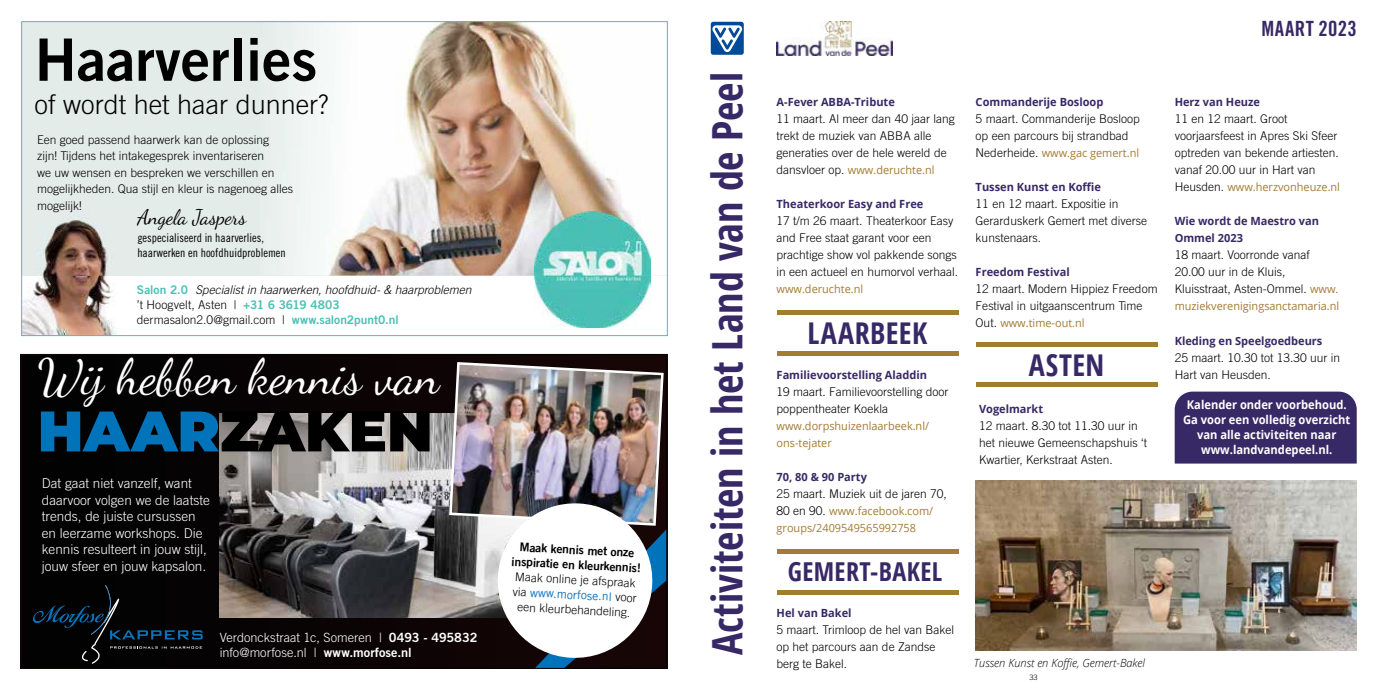
<style>
.page{position:relative;width:1378px;height:689px;background:#fff}
.page>*{position:absolute;margin:0;border:0;box-sizing:border-box;transform-origin:0 0}
.t1{font:58.5px "Trade Gothic LT Std Bd 2";color:#000}
.t2{font:900 57px "Montserrat";color:#000}
.t3{font:49.5px "Dancing Script";color:#fff}
.t4{font:700 42px "Open Sans Condensed";color:#372966}
.t5{font:700 30px "Open Sans Condensed";letter-spacing:.015em;color:#372966}
.t6{font:300 27px "Trade Gothic LT Std";color:#000}
.t7{font:700 26.1px "Open Sans Condensed";letter-spacing:.015em;color:#372966}
.t8{font:21px "Dancing Script";color:#000}
.t9{font:21px "Trade Gothic LT Std Bd Cn 20";letter-spacing:.02em;color:#372966}
.t10{font:300 13.5px/16.5px "Trade Gothic LT Std";color:#fff}
.t11{font:300 12.75px/15.3px "Trade Gothic LT Std";color:#fff}
.t12{font:300 12px/17px "Trade Gothic LT Std";color:#000}
.t13{font:italic 300 12px/15px "Trade Gothic LT Std";color:#000}
.t14{font:700 12px/15px "Open Sans";color:#fff;text-align:center;scale:.93 1}
.t15{font:12px/15px "Trade Gothic LT Std Cn 18";color:#000}
.t16{font:12px/15px "Trade Gothic LT Std Bd 2";color:#000;text-align:center}
.t17{font:11.25px/17px "Open Sans";color:#a37c33}
.t18{font:700 11.25px/17px "Open Sans";color:#372966}
.t19{font:italic 300 11.25px "Open Sans";color:#000}
.t20{font:300 7.5px "Trade Gothic LT Std";color:#000}
.s1{font-family:"Trade Gothic LT Std Bd 2";font-weight:400;font-style:normal;color:#4ac1b5}
.s2{font-style:normal}
.s3{color:#0173ba}
.s4{font-family:"Trade Gothic LT Std Bd 2";font-weight:400}
.s5{font-weight:400;color:#0a73ba}
.s6{font-family:"Trade Gothic LT Std";font-weight:300;font-size:12px;color:#000}
.s7{font-family:"Open Sans";font-weight:400;font-size:11.25px;color:#a37c33}
</style>
<div class="page">
<div style="left:1174px;top:392px;width:182px;height:71px;background:#372966"></div>
<svg style="left:710px;top:21px;width:34px;height:34px"></svg>
<img style="left:776px;top:21px;width:116px;height:34px">
<hr style="left:776px;top:351px;width:182px;height:4px;background:#a37c33">
<div style="left:776px;top:310px;width:182px;height:5px;background:#a37c33"></div>
<div style="left:976px;top:382px;width:181px;height:5px;background:#a37c33"></div>
<div style="left:976px;top:342px;width:181px;height:5px;background:#a37c33"></div>
<hr style="left:776px;top:590px;width:182px;height:4px;background:#a37c33">
<hr style="left:776px;top:549px;width:182px;height:4px;background:#a37c33">
<img style="left:975px;top:480px;width:381px;height:171px">
<div style="left:21px;top:354px;width:646px;height:315px;background:#050304"></div>
<img style="left:220px;top:414px;width:228px;height:204px">
<svg style="left:33px;top:585px;width:170px;height:79px"></svg>
<img style="left:448px;top:361px;width:219px;height:307px">
<div style="left:21px;top:21px;width:647px;height:255px;background:#e4ecea"></div>
<img style="left:285px;top:23px;width:381px;height:253px">
<img style="left:23px;top:217px;width:94px;height:117px">
<img style="left:534px;top:212px;width:117px;height:116px">
<h1 class="t1" style="left:35px;top:24px;width:284px">Haarverlies</h1>
<h3 class="t6" style="left:35px;top:88px;width:296px">of wordt het haar dunner?</h3>
<p class="t12" style="left:37px;top:131px;width:258px;line-height:16.5px">Een goed passend haarwerk kan de oplossing<br>zijn! Tijdens het intakegesprek inventariseren<br>we uw wensen en bespreken we verschillen en mogelijkheden. Qua stijl en kleur is nagenoeg alles mogelijk!</p>
<h3 class="t8" style="left:137px;top:204px;width:110px">Angela Jaspers</h3>
<p class="t15" style="left:137px;top:230px;width:150px">gespecialiseerd in haarverlies, haarwerken en hoofdhuidproblemen</p>
<p class="t13" style="left:137px;top:283px;width:336px"><span class="s1">Salon 2.0</span> Specialist in haarwerken, hoofdhuid- &amp; haarproblemen <span class="s2">’t Hoogvelt, Asten |</span> <span class="s1">+31 6 3619 4803 </span><span class="s2">dermasalon2.0@gmail.com |</span> <span class="s1">www.salon2punt0.nl</span></p>
<h3 class="t3" style="left:38px;top:347px;width:403px">Wij hebben kennis van</h3>
<h2 class="t2" style="left:38px;top:388px;width:397px"><span class="s3">HAAR</span>ZAKEN</h2>
<p class="t10" style="left:42px;top:475px;width:170px">Dat gaat niet vanzelf, want daarvoor volgen we de laatste trends, de juiste cursussen en leerzame workshops. Die kennis resulteert in jouw stijl, jouw sfeer en jouw kapsalon.</p>
<p class="t11" style="left:220px;top:629px;width:259px">Verdonckstraat 1c, Someren | <span class="s4">0493 - 495832 </span>info@morfose.nl | <span class="s4">www.morfose.nl</span></p>
<p class="t16" style="left:513px;top:539px;width:131px;rotate:3deg">Maak kennis met onze inspiratie en kleurkennis!</p>
<p class="t12" style="left:514px;top:569px;width:125px;line-height:15px;text-align:center;rotate:3deg">Maak online je afspraak via <span class="s5">www.morfose.nl</span> voor een kleurbehandeling.</p>
<h3 class="t4" style="left:698px;top:655px;width:584px;rotate:-90deg">Activiteiten in het Land van de Peel</h3>
<h3 class="t9" style="left:1261px;top:16px;width:97px">MAART 2023</h3>
<p class="t18" style="left:776px;top:93px;width:120px">A-Fever ABBA-Tribute</p>
<p class="t12" style="left:776px;top:110px;width:180px">11 maart. Al meer dan 40 jaar lang trekt de muziek van ABBA alle generaties over de hele wereld de</p>
<p class="t17" style="left:776px;top:161px;width:159px"><span class="s6">dansvloer op.</span> www.deruchte.nl</p>
<p class="t18" style="left:776px;top:196px;width:148px">Theaterkoor Easy and Free</p>
<p class="t12" style="left:776px;top:212px;width:183px">17 t/m 26 maart. Theaterkoor Easy and Free staat garant voor een prachtige show vol pakkende songs in een actueel en humorvol verhaal.</p>
<p class="t17" style="left:776px;top:281px;width:88px">www.deruchte.nl</p>
<h3 class="t5" style="left:807px;top:312px;width:121px">LAARBEEK</h3>
<p class="t18" style="left:776px;top:366px;width:152px">Familievoorstelling Aladdin</p>
<p class="t12" style="left:776px;top:383px;width:173px">19 maart. Familievoorstelling door poppentheater Koekla</p>
<p class="t17" style="left:776px;top:417px;width:154px">www.dorpshuizenlaarbeek.nl/ ons-tejater</p>
<p class="t18" style="left:776px;top:468px;width:92px">70, 80 &amp; 90 Party</p>
<p class="t12" style="left:776px;top:485px;width:172px">25 maart. Muziek uit de jaren 70,</p>
<p class="t17" style="left:776px;top:502px;width:158px"><span class="s6">80 en 90.</span> www.facebook.com/ groups/2409549565992758</p>
<h3 class="t7" style="left:788px;top:553px;width:156px">GEMERT-BAKEL</h3>
<p class="t18" style="left:776px;top:604px;width:77px">Hel van Bakel</p>
<p class="t12" style="left:776px;top:621px;width:179px">5 maart. Trimloop de hel van Bakel op het parcours aan de Zandse berg te Bakel.</p>
<p class="t18" style="left:975px;top:93px;width:129px">Commanderije Bosloop</p>
<p class="t12" style="left:975px;top:110px;width:166px">5 maart. Commanderije Bosloop op een parcours bij strandbad</p>
<p class="t17" style="left:975px;top:144px;width:165px"><span class="s6">Nederheide.</span> www.gac gemert.nl</p>
<p class="t18" style="left:975px;top:178px;width:127px">Tussen Kunst en Koffie</p>
<p class="t12" style="left:975px;top:195px;width:173px">11 en 12 maart. Expositie in<br>Gerarduskerk Gemert met diverse kunstenaars.</p>
<p class="t18" style="left:975px;top:264px;width:96px">Freedom Festival</p>
<p class="t12" style="left:975px;top:280px;width:183px">12 maart. Modern Hippiez Freedom<br>Festival in uitgaanscentrum Time</p>
<p class="t17" style="left:975px;top:315px;width:110px"><span class="s6">Out.</span> www.time-out.nl</p>
<h3 class="t5" style="left:1029px;top:344px;width:77px">ASTEN</h3>
<p class="t18" style="left:979px;top:400px;width:66px">Vogelmarkt</p>
<p class="t12" style="left:979px;top:417px;width:170px">12 maart. 8.30 tot 11.30 uur in het nieuwe Gemeenschapshuis ‘t<br>Kwartier, Kerkstraat Asten.</p>
<p class="t18" style="left:1174px;top:93px;width:87px">Herz van Heuze</p>
<p class="t12" style="left:1174px;top:110px;width:166px">11 en 12 maart. Groot voorjaarsfeest in Apres Ski Sfeer optreden van bekende artiesten. vanaf 20.00 uur in Hart van</p>
<p class="t17" style="left:1174px;top:178px;width:167px"><span class="s6">Heusden.</span> www.herzvonheuze.nl</p>
<p class="t18" style="left:1174px;top:213px;width:146px">Wie wordt de Maestro van<br>Ommel 2023</p>
<p class="t12" style="left:1174px;top:246px;width:165px">18 maart. Voorronde vanaf<br>20.00 uur in de Kluis,<br>Kluisstraat, Asten-Ommel. <span class="s7">www.</span></p>
<p class="t17" style="left:1174px;top:298px;width:166px">muziekverenigingsanctamaria.nl</p>
<p class="t18" style="left:1174px;top:332px;width:149px">Kleding en Speelgoedbeurs</p>
<p class="t12" style="left:1174px;top:349px;width:167px">25 maart. 10.30 tot 13.30 uur in<br>Hart van Heusden.</p>
<p class="t14" style="left:1183px;top:397px;width:181px">Kalender onder voorbehoud.<br>Ga voor een volledig overzicht van alle activiteiten naar www.landvandepeel.nl.</p>
<p class="t19" style="left:974px;top:655px;width:173px">Tussen Kunst en Koffie, Gemert-Bakel</p>
<p class="t20" style="left:1029px;top:672px;width:10px">33</p>
</div>
